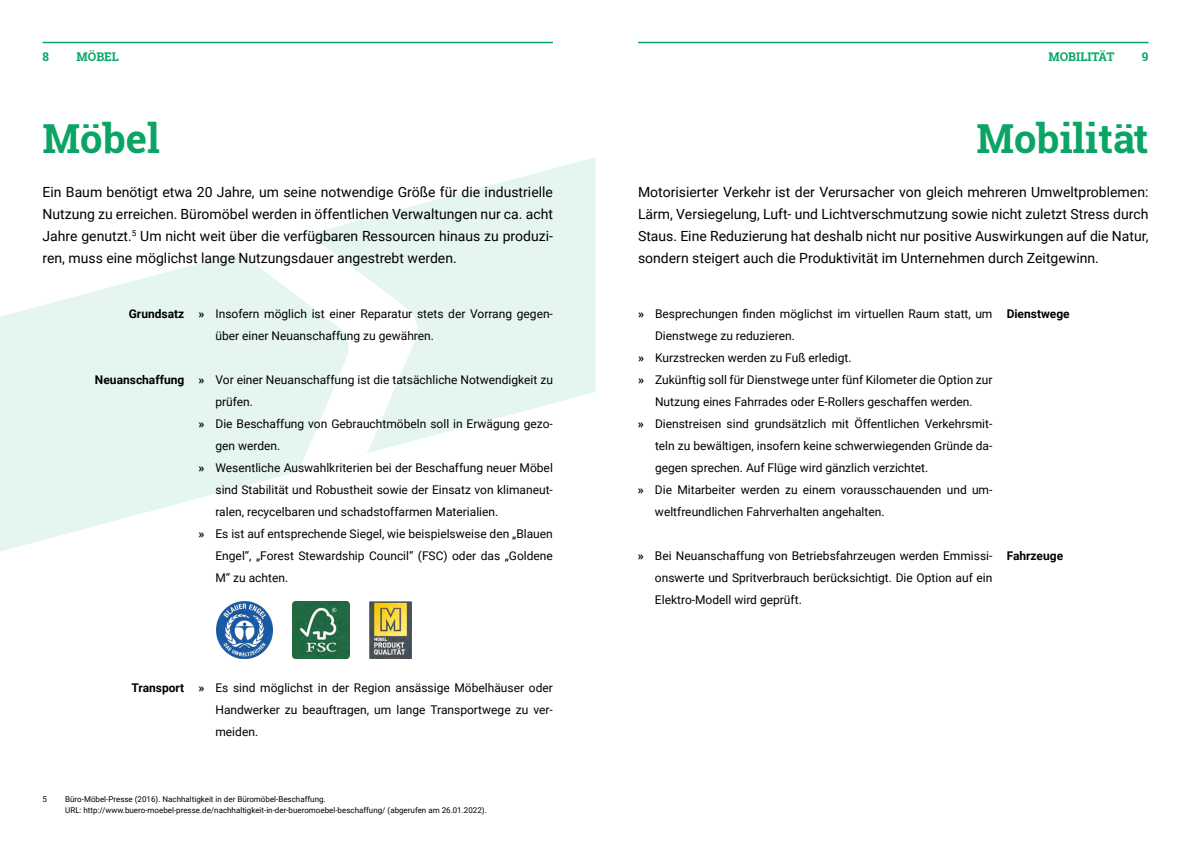
<style>
.page{position:relative;width:1191px;height:842px;background:#fff}
.page>*{position:absolute;margin:0;border:0;box-sizing:border-box;transform-origin:0 0}
.t1{font:700 40px "Roboto Slab";color:#0aa564}
.t2{font:14px/22px "Roboto";color:#000;text-align:justify}
.t3{font:12px/22px "Roboto";color:#000}
.t4{font:700 12px "Roboto";color:#000}
.t5{font:700 12px "Roboto Slab";color:#0aa564}
.t6{font:8px/11px "Roboto";color:#000}
.s1{font-weight:700}
</style>
<div class="page">
<svg style="left:0;top:157px;width:595px;height:394px;fill:#e5f6ee"></svg>
<svg style="left:232px;top:232px;width:188px;height:243px"></svg>
<hr style="left:43px;top:42px;width:510px;height:1px;background:#0aa564">
<img style="left:216px;top:602px;width:57px;height:57px">
<img style="left:293px;top:602px;width:56px;height:57px">
<img style="left:369px;top:602px;width:43px;height:57px">
<hr style="left:638px;top:42px;width:510px;height:1px;background:#0aa564">
<p class="t5" style="left:43px;top:48px;width:8px">8</p>
<p class="t5" style="left:77px;top:48px;width:44px">MÖBEL</p>
<h2 class="t1" style="left:43px;top:111px;width:119px">Möbel</h2>
<p class="t2" style="left:43px;top:180px;width:512px">Ein Baum benötigt etwa 20 Jahre, um seine notwendige Größe für die industrielle Nutzung zu erreichen. Büromöbel werden in öffentlichen Verwaltungen nur ca. acht Jahre genutzt.<sup>5</sup> Um nicht weit über die verfügbaren Ressourcen hinaus zu produzi&shy;ren, muss eine möglichst lange Nutzungsdauer angestrebt werden.</p>
<h3 class="t4" style="left:129px;top:305px;width:57px">Grundsatz</h3>
<p class="t3" style="left:215px;top:302px;width:339px;text-indent:-17px"><span class="s1">»</span> Insofern möglich ist einer Reparatur stets der Vorrang gegen&shy;über einer Neuanschaffung zu gewähren.</p>
<h3 class="t4" style="left:95px;top:371px;width:91px">Neuanschaffung</h3>
<p class="t3" style="left:198px;top:368px;width:356px"><span class="s1">»</span> Vor einer Neuanschaffung ist die tatsächliche Notwendigkeit zu</p>
<p class="t3" style="left:215px;top:390px;width:39px">prüfen.</p>
<p class="t3" style="left:198px;top:412px;width:356px"><span class="s1">»</span> Die Beschaffung von Gebrauchtmöbeln soll in Erwägung gezo-</p>
<p class="t3" style="left:215px;top:434px;width:66px">gen werden.</p>
<p class="t3" style="left:198px;top:456px;width:356px"><span class="s1">»</span> Wesentliche Auswahlkriterien bei der Beschaffung neuer Möbel</p>
<p class="t3" style="left:215px;top:478px;width:339px">sind Stabilität und Robustheit sowie der Einsatz von klimaneut-</p>
<p class="t3" style="left:215px;top:500px;width:284px">ralen, recycelbaren und schadstoffarmen Materialien.</p>
<p class="t3" style="left:198px;top:522px;width:356px"><span class="s1">»</span> Es ist auf entsprechende Siegel, wie beispielsweise den „Blauen</p>
<p class="t3" style="left:215px;top:544px;width:339px">Engel“, „Forest Stewardship Council“ (FSC) oder das „Goldene</p>
<p class="t3" style="left:215px;top:566px;width:74px">M“ zu achten.</p>
<h3 class="t4" style="left:131px;top:679px;width:54px">Transport</h3>
<p class="t3" style="left:215px;top:676px;width:339px;text-align:justify;text-indent:-17px"><span class="s1">»</span> Es sind möglichst in der Region ansässige Möbelhäuser oder Handwerker zu beauftragen, um lange Transportwege zu ver&shy;meiden.</p>
<p class="t6" style="left:43px;top:793px;width:6px">5</p>
<p class="t6" style="left:65px;top:793px;width:423px">Büro-Möbel-Presse (2016). Nachhaltigkeit in der Büromöbel-Beschaffung.<br>URL: http://www.buero-moebel-presse.de/nachhaltigkeit-in-der-bueromoebel-beschaffung/ (abgerufen am 26.01.2022).</p>
<p class="t5" style="left:1048px;top:48px;width:67px">MOBILITÄT</p>
<p class="t5" style="left:1141px;top:48px;width:8px">9</p>
<h2 class="t1" style="left:976px;top:111px;width:173px">Mobilität</h2>
<p class="t2" style="left:638px;top:180px;width:512px">Motorisierter Verkehr ist der Verursacher von gleich mehreren Umweltproblemen:<br>Lärm, Versiegelung, Luft- und Lichtverschmutzung sowie nicht zuletzt Stress durch Staus. Eine Reduzierung hat deshalb nicht nur positive Auswirkungen auf die Natur, sondern steigert auch die Produktivität im Unternehmen durch Zeitgewinn.</p>
<p class="t3" style="left:638px;top:302px;width:356px"><span class="s1">»</span> Besprechungen finden möglichst im virtuellen Raum statt, um</p>
<h3 class="t4" style="left:1006px;top:305px;width:65px">Dienstwege</h3>
<p class="t3" style="left:655px;top:324px;width:141px">Dienstwege zu reduzieren.</p>
<p class="t3" style="left:638px;top:346px;width:215px"><span class="s1">»</span> Kurzstrecken werden zu Fuß erledigt.</p>
<p class="t3" style="left:638px;top:368px;width:356px"><span class="s1">»</span> Zukünftig soll für Dienstwege unter fünf Kilometer die Option zur</p>
<p class="t3" style="left:655px;top:390px;width:319px">Nutzung eines Fahrrades oder E-Rollers geschaffen werden.</p>
<p class="t3" style="left:638px;top:412px;width:356px"><span class="s1">»</span> Dienstreisen sind grundsätzlich mit Öffentlichen Verkehrsmit-</p>
<p class="t3" style="left:655px;top:434px;width:339px">teln zu bewältigen, insofern keine schwerwiegenden Gründe da-</p>
<p class="t3" style="left:655px;top:456px;width:275px">gegen sprechen. Auf Flüge wird gänzlich verzichtet.</p>
<p class="t3" style="left:638px;top:478px;width:356px"><span class="s1">»</span> Die Mitarbeiter werden zu einem vorausschauenden und um-</p>
<p class="t3" style="left:655px;top:500px;width:231px">weltfreundlichen Fahrverhalten angehalten.</p>
<p class="t3" style="left:638px;top:544px;width:356px"><span class="s1">»</span> Bei Neuanschaffung von Betriebsfahrzeugen werden Emmissi-</p>
<h3 class="t4" style="left:1006px;top:547px;width:58px">Fahrzeuge</h3>
<p class="t3" style="left:655px;top:566px;width:339px">onswerte und Spritverbrauch berücksichtigt. Die Option auf ein<br>Elektro-Modell wird geprüft.</p>
</div>
